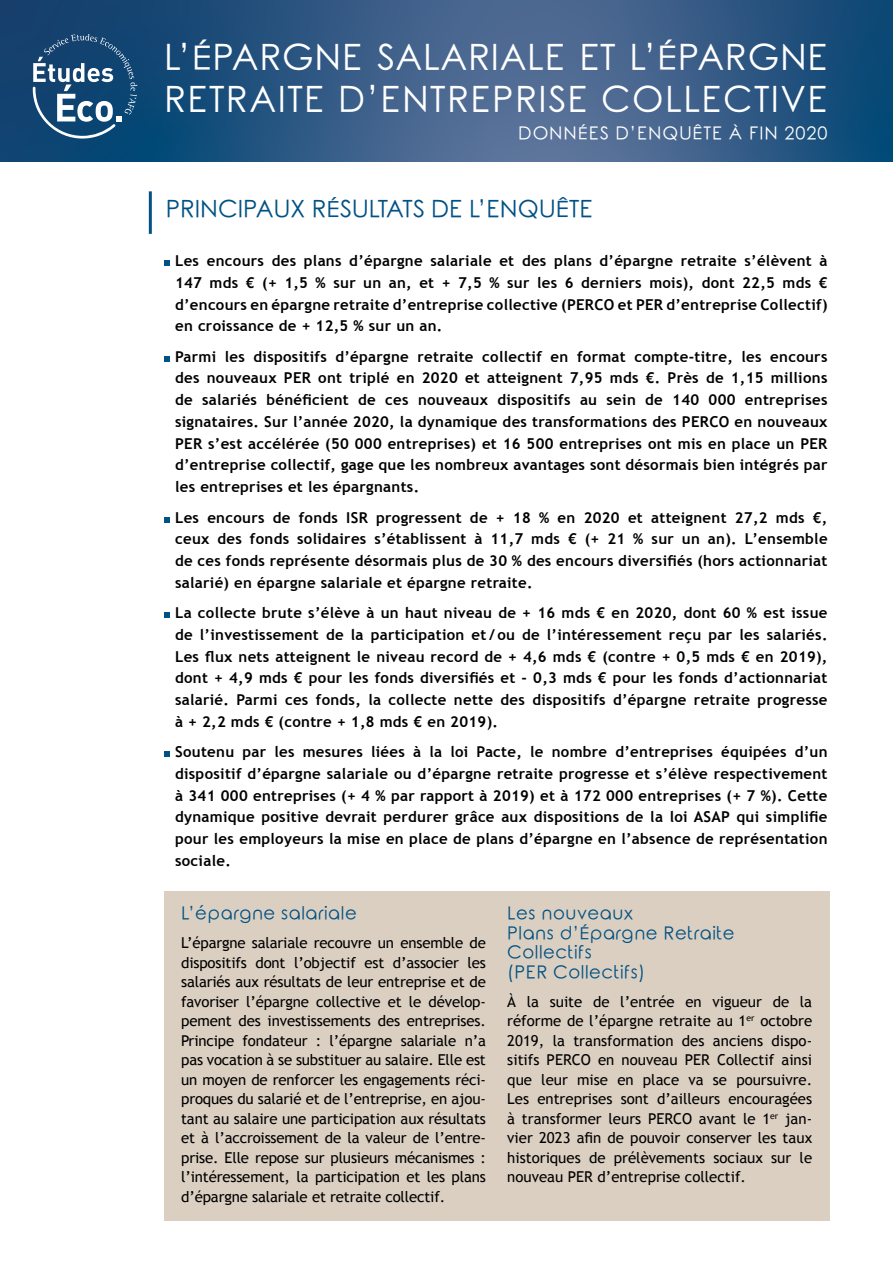
<style>
.page{position:relative;width:893px;height:1263px;background:#fff}
.page>*{position:absolute;margin:0;border:0;box-sizing:border-box;transform-origin:0 0}
.t1{font:36px/42px "Rounded Elegance";letter-spacing:.04em;color:#fff}
.t2{font:24px "Rounded Elegance";color:#005184}
.t3{font:18px/19.5px "Rounded Elegance";letter-spacing:.03em;color:#005184}
.t4{font:18px "Rounded Elegance";letter-spacing:.05em;color:#fff}
.t5{font:700 15px/21.8px "Trebuchet MS";letter-spacing:.02em;color:#000;text-align:justify}
.t6{font:15px/19.5px "Trebuchet MS";letter-spacing:-.005em;color:#000;text-align:justify}
</style>
<div class="page">
<svg style="left:164px;top:260px;width:6px;height:6px"></svg>
<svg style="left:164px;top:356px;width:6px;height:6px"></svg>
<svg style="left:164px;top:517px;width:6px;height:5px"></svg>
<svg style="left:164px;top:612px;width:6px;height:6px"></svg>
<svg style="left:164px;top:751px;width:6px;height:6px"></svg>
<hr style="left:149px;top:191px;width:3px;height:43px;background:#005184">
<svg style="left:0;top:0;width:893px;height:162px;background:#305984"></svg>
<svg style="left:33px;top:34px;width:104px;height:105px;background:#3a658a"></svg>
<div style="left:164px;top:891px;width:665px;height:329px;background:#dbcfc1"></div>
<h1 class="t1" style="left:164px;top:41px;width:665px">L’ÉPARGNE SALARIALE ET L’ÉPARGNE<br>RETRAITE D’ENTREPRISE COLLECTIVE</h1>
<p class="t4" style="left:518px;top:123px;width:311px">DONNÉES D’ENQUÊTE À FIN 2020</p>
<h2 class="t2" style="left:166px;top:195px;width:428px">PRINCIPAUX RÉSULTATS DE L’ENQUÊTE</h2>
<p class="t5" style="left:175px;top:250px;width:654px">Les encours des plans d’épargne salariale et des plans d’épargne retraite s’élèvent à 147 mds € (+ 1,5 % sur un an, et + 7,5 % sur les 6 derniers mois), dont 22,5 mds € d’encours en épargne retraite d’entreprise collective (PERCO et PER d’entreprise Collectif) en croissance de + 12,5 % sur un an.</p>
<p class="t5" style="left:175px;top:345px;width:654px">Parmi les dispositifs d’épargne retraite collectif en format compte-titre, les encours des nouveaux PER ont triplé en 2020 et atteignent 7,95 mds €. Près de 1,15 millions de salariés bénéficient de ces nouveaux dispositifs au sein de 140 000 entreprises signataires. Sur l’année 2020, la dynamique des transformations des PERCO en nouveaux PER s’est accélérée (50 000 entreprises) et 16 500 entreprises ont mis en place un PER d’entreprise collectif, gage que les nombreux avantages sont désormais bien intégrés par les entreprises et les épargnants.</p>
<p class="t5" style="left:175px;top:506px;width:654px">Les encours de fonds ISR progressent de + 18 % en 2020 et atteignent 27,2 mds €, ceux des fonds solidaires s’établissent à 11,7 mds € (+ 21 % sur un an). L’ensemble de ces fonds représente désormais plus de 30 % des encours diversifiés (hors actionnariat salarié) en épargne salariale et épargne retraite.</p>
<p class="t5" style="left:175px;top:602px;width:654px">La collecte brute s’élève à un haut niveau de + 16 mds € en 2020, dont 60 % est issue de l’investissement de la participation et/ ou de l’intéressement reçu par les salariés.<br>Les flux nets atteignent le niveau record de + 4,6 mds € (contre + 0,5 mds € en 2019), dont + 4,9 mds € pour les fonds diversifiés et - 0,3 mds € pour les fonds d’actionnariat salarié. Parmi ces fonds, la collecte nette des dispositifs d’épargne retraite progresse à + 2,2 mds € (contre + 1,8 mds € en 2019).</p>
<p class="t5" style="left:175px;top:741px;width:654px">Soutenu par les mesures liées à la loi Pacte, le nombre d’entreprises équipées d’un dispositif d’épargne salariale ou d’épargne retraite progresse et s’élève respectivement à 341 000 entreprises (+ 4 % par rapport à 2019) et à 172 000 entreprises (+ 7 %). Cette dynamique positive devrait perdurer grâce aux dispositions de la loi ASAP qui simplifie pour les employeurs la mise en place de plans d’épargne en l’absence de représentation sociale.</p>
<p class="t3" style="left:181px;top:906px;width:177px">L’épargne salariale</p>
<p class="t6" style="left:181px;top:933px;width:306px">L’épargne salariale recouvre un ensemble de dispositifs dont l’objectif est d’associer les salariés aux résultats de leur entreprise et de favoriser l’épargne collective et le dévelop&shy;pement des investissements des entreprises.<br>Principe fondateur : l’épargne salariale n’a pas vocation à se substituer au salaire. Elle est un moyen de renforcer les engagements réci&shy;proques du salarié et de l’entreprise, en ajou&shy;tant au salaire une participation aux résultats et à l’accroissement de la valeur de l’entre&shy;prise. Elle repose sur plusieurs mécanismes : l’intéressement, la participation et les plans d’épargne salariale et retraite collectif.</p>
<p class="t3" style="left:507px;top:906px;width:229px">Les nouveaux<br>Plans d’Épargne Retraite<br>Collectifs<br>(PER Collectifs)</p>
<p class="t6" style="left:507px;top:992px;width:306px">À la suite de l’entrée en vigueur de la réforme de l’épargne retraite au 1<sup>er</sup> octobre 2019, la transformation des anciens dispo&shy;sitifs PERCO en nouveau PER Collectif ainsi que leur mise en place va se poursuivre.<br>Les entreprises sont d’ailleurs encouragées à transformer leurs PERCO avant le 1<sup>er</sup> jan&shy;vier 2023 afin de pouvoir conserver les taux historiques de prélèvements sociaux sur le nouveau PER d’entreprise collectif.</p>
</div>
